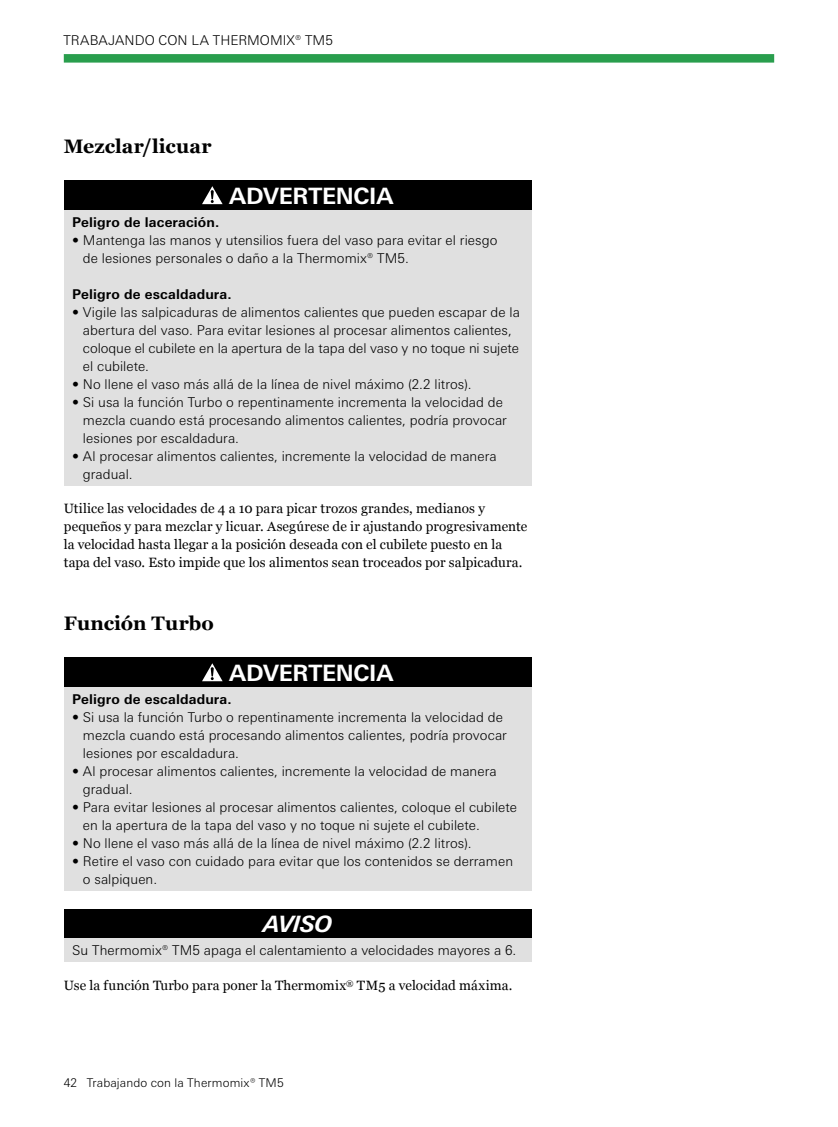
<style>
.page{position:relative;width:838px;height:1127px;background:#fff}
.page>*{position:absolute;margin:0;border:0;box-sizing:border-box;transform-origin:0 0}
.t1{font:700 22.5px "Univers Next W1 G";letter-spacing:-.015em;color:#fff}
.t2{font:italic 700 22.5px "Univers Next W1 G";letter-spacing:-.025em;color:#fff}
.t3{font:700 19.5px "Georgia";letter-spacing:.005em;color:#000}
.t4{font:300 13.5px/18px "Univers Next W1 G";letter-spacing:.005em;color:#000}
.t5{font:13.5px/18px "Georgia";letter-spacing:.01em;color:#000}
.t6{font:700 13.5px "Univers Next W1 G";letter-spacing:.01em;color:#000}
.t7{font:300 12px "Univers Next W1 G";letter-spacing:.01em;color:#000}
</style>
<div class="page">
<div style="left:64px;top:54px;width:710px;height:9px;background:#299e4d"></div>
<div style="left:64px;top:180px;width:467px;height:30px;background:#000"></div>
<div style="left:64px;top:210px;width:467px;height:276px;background:#e0e0e0"></div>
<svg style="left:202px;top:186px;width:21px;height:18px"></svg>
<div style="left:64px;top:657px;width:467px;height:30px;background:#000"></div>
<div style="left:64px;top:687px;width:467px;height:204px;background:#e0e0e0"></div>
<svg style="left:202px;top:663px;width:21px;height:18px"></svg>
<div style="left:64px;top:909px;width:467px;height:29px;background:#000"></div>
<div style="left:64px;top:938px;width:467px;height:24px;background:#e0e0e0"></div>
<p class="t4" style="left:63px;top:31px;width:271px">TRABAJANDO CON LA THERMOMIX® TM5</p>
<h2 class="t3" style="left:64px;top:134px;width:149px">Mezclar/licuar</h2>
<h1 class="t1" style="left:229px;top:183px;width:166px">ADVERTENCIA</h1>
<p class="t6" style="left:72px;top:214px;width:148px">Peligro de laceración.</p>
<p class="t4" style="left:83px;top:231px;width:416px;text-indent:-11px">• Mantenga las manos y utensilios fuera del vaso para evitar el riesgo de lesiones personales o daño a la Thermomix® TM5.</p>
<p class="t6" style="left:72px;top:286px;width:161px">Peligro de escaldadura.</p>
<p class="t4" style="left:83px;top:303px;width:438px;text-indent:-11px">• Vigile las salpicaduras de alimentos calientes que pueden escapar de la abertura del vaso. Para evitar lesiones al procesar alimentos calientes, coloque el cubilete en la apertura de la tapa del vaso y no toque ni sujete el cubilete.</p>
<p class="t4" style="left:72px;top:375px;width:401px">• No llene el vaso más allá de la línea de nivel máximo (2.2 litros).</p>
<p class="t4" style="left:83px;top:393px;width:425px;text-indent:-11px">• Si usa la función Turbo o repentinamente incrementa la velocidad de mezcla cuando está procesando alimentos calientes, podría provocar lesiones por escaldadura.</p>
<p class="t4" style="left:83px;top:447px;width:415px;text-indent:-11px">• Al procesar alimentos calientes, incremente la velocidad de manera gradual.</p>
<p class="t5" style="left:64px;top:500px;width:465px">Utilice las velocidades de 4 a 10 para picar trozos grandes, medianos y pequeños y para mezclar y licuar. Asegúrese de ir ajustando progresivamente la velocidad hasta llegar a la posición deseada con el cubilete puesto en la tapa del vaso. Esto impide que los alimentos sean troceados por salpicadura.</p>
<h2 class="t3" style="left:64px;top:611px;width:151px">Función Turbo</h2>
<h1 class="t1" style="left:229px;top:660px;width:166px">ADVERTENCIA</h1>
<p class="t6" style="left:72px;top:691px;width:161px">Peligro de escaldadura.</p>
<p class="t4" style="left:83px;top:708px;width:425px;text-indent:-11px">• Si usa la función Turbo o repentinamente incrementa la velocidad de mezcla cuando está procesando alimentos calientes, podría provocar lesiones por escaldadura.</p>
<p class="t4" style="left:83px;top:762px;width:415px;text-indent:-11px">• Al procesar alimentos calientes, incremente la velocidad de manera gradual.</p>
<p class="t4" style="left:83px;top:798px;width:435px;text-indent:-11px">• Para evitar lesiones al procesar alimentos calientes, coloque el cubilete en la apertura de la tapa del vaso y no toque ni sujete el cubilete.</p>
<p class="t4" style="left:72px;top:834px;width:401px">• No llene el vaso más allá de la línea de nivel máximo (2.2 litros).</p>
<p class="t4" style="left:83px;top:852px;width:431px;text-indent:-11px">• Retire el vaso con cuidado para evitar que los contenidos se derramen o salpiquen.</p>
<h1 class="t2" style="left:263px;top:911px;width:71px">AVISO</h1>
<p class="t4" style="left:72px;top:941px;width:445px">Su Thermomix® TM5 apaga el calentamiento a velocidades mayores a 6.</p>
<p class="t5" style="left:64px;top:977px;width:450px">Use la función Turbo para poner la Thermomix<sup>®</sup> TM5 a velocidad máxima.</p>
<p class="t7" style="left:64px;top:1075px;width:15px">42</p>
<p class="t7" style="left:87px;top:1075px;width:198px">Trabajando con la Thermomix® TM5</p>
</div>
